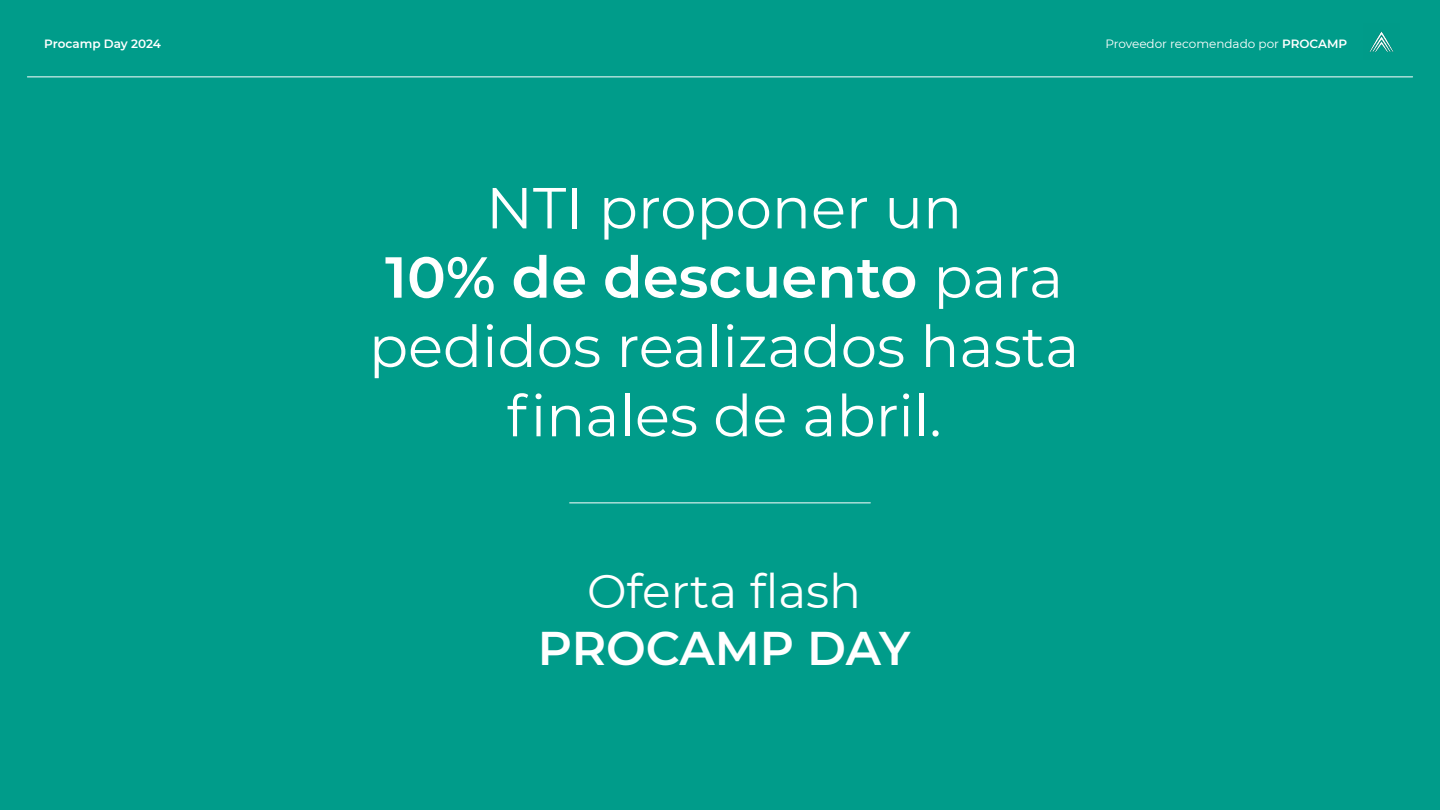
<style>
.page{position:relative;width:1440px;height:810px;background:#009c8a}
.page>*{position:absolute;margin:0;border:0;box-sizing:border-box;transform-origin:0 0}
.t1{font:57.75px/69.3px "Montserrat";color:#fff;text-align:center}
.t2{font:47.17px "Montserrat";color:#fff}
.t3{font:600 47.17px "Montserrat";letter-spacing:-.005em;color:#fff}
.t4{font:12px "Montserrat";color:#fff}
.t5{font:600 12px "Montserrat";letter-spacing:-.005em;color:#fff}
.s1{font-weight:600}
</style>
<div class="page">
<hr style="left:27px;top:76px;width:1386px;height:1px;background:#fff">
<hr style="left:570px;top:502px;width:300px;height:1px;background:#fff">
<img style="left:1369px;top:31px;width:25px;height:21px">
<p class="t5" style="left:44px;top:35px;width:118px">Procamp Day 2024</p>
<p class="t4" style="left:1106px;top:35px;width:243px">Proveedor recomendado por <span class="s1">PROCAMP</span></p>
<p class="t1" style="left:369px;top:171px;width:712px">NTI proponer un<br><span class="s1">10% de descuento</span> para pedidos realizados hasta finales de abril.</p>
<p class="t2" style="left:587px;top:559px;width:276px">Oferta flash</p>
<p class="t3" style="left:538px;top:615px;width:374px">PROCAMP DAY</p>
</div>
